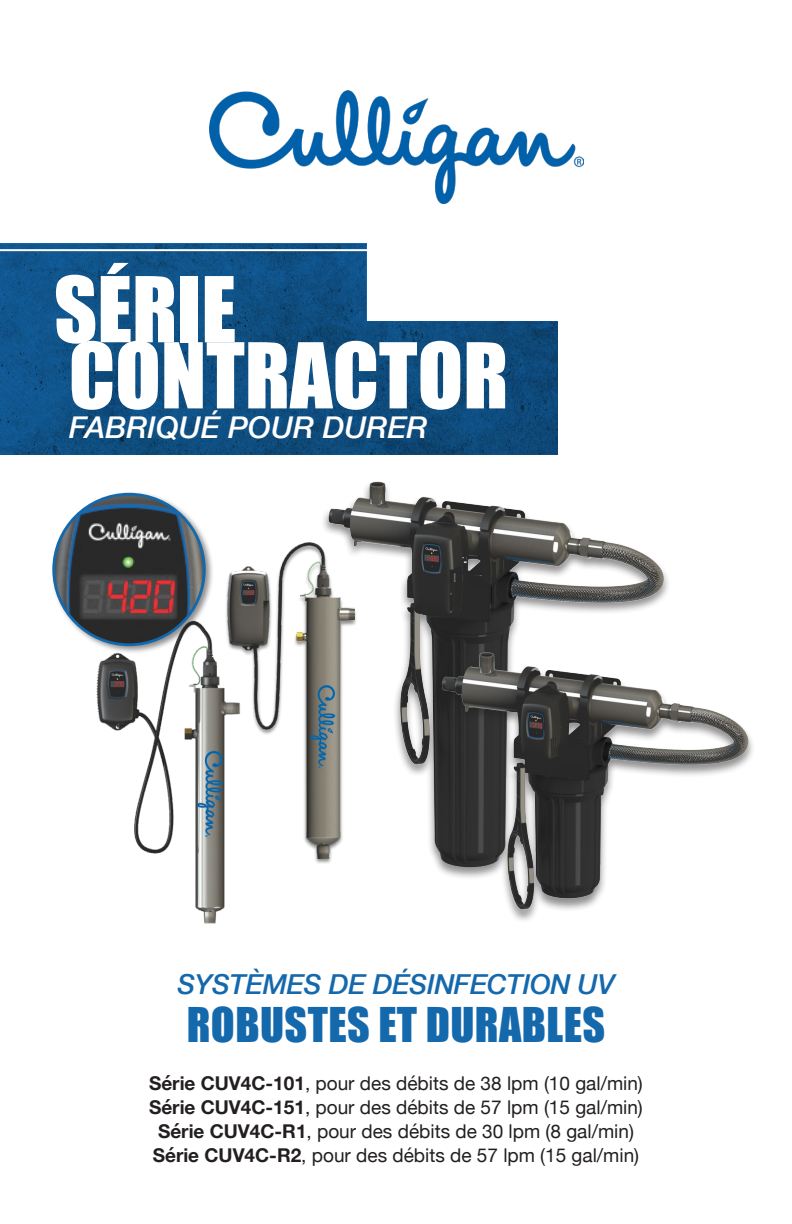
<style>
.page{position:relative;width:792px;height:1224px;background:#fff}
.page>*{position:absolute;margin:0;border:0;box-sizing:border-box;transform-origin:0 0}
.Luminor_-_title{font:83.8px "Impact";color:#fff}
.Luminor_-_title-2{font:44px "Impact";letter-spacing:.01em;color:#1468ac}
.Luminor_-_title-3{font:italic 500 30px "Helvetica Neue";color:#fff}
.Luminor_-_title-4{font:italic 500 27.6px "Helvetica Neue";letter-spacing:-.01em;color:#1468ac}
.Luminor_-_title-5{font:19px/24px "Helvetica Neue";color:#231f20;text-align:center}
.s1{font-weight:700}
</style>
<div class="page">
<img style="left:323px;top:481px;width:345px;height:381px">
<div style="left:436px;top:652px;width:319px;height:271px;background:#231f20;opacity:.5"></div>
<img style="left:443px;top:653px;width:306px;height:257px">
<div style="left:225px;top:543px;width:132px;height:322px;background:#231f20;opacity:.5"></div>
<img style="left:228px;top:542px;width:126px;height:316px">
<img style="left:96px;top:619px;width:146px;height:305px">
<img style="left:210px;top:91px;width:373px;height:112px">
<div style="left:51px;top:491px;width:163px;height:164px;background:#231f20;opacity:.5"></div>
<img style="left:54px;top:494px;width:150px;height:151px;border-radius:75px">
<div style="left:52px;top:493px;width:154px;height:153px;border:3px solid #1468ac;border-radius:50%"></div>
<svg style="left:0;top:244px;width:366px;height:77px;background:#0f5287"></svg>
<hr style="left:0;top:249px;width:370px;height:2px;background:#fff">
<svg style="left:0;top:321px;width:558px;height:134px;background:#0e4d7f"></svg>
<p class="Luminor_-_title" style="left:54px;top:244px;width:184px">SÉRIE</p>
<p class="Luminor_-_title" style="left:69px;top:311px;width:441px">CONTRACTOR</p>
<p class="Luminor_-_title-3" style="left:69px;top:401px;width:360px">FABRIQUÉ POUR DURER</p>
<p class="Luminor_-_title-4" style="left:178px;top:960px;width:439px">SYSTÈMES DE DÉSINFECTION UV</p>
<p class="Luminor_-_title-2" style="left:187px;top:990px;width:420px">ROBUSTES ET DURABLES</p>
<p class="Luminor_-_title-5" style="left:149px;top:1072px;width:495px"><span class="s1">Série CUV4C-101</span>, pour des débits de 38 lpm (10 gal/min)<br><span class="s1">Série CUV4C-151</span>, pour des débits de 57 lpm (15 gal/min)<br><span class="s1">Série CUV4C-R1</span>, pour des débits de 30 lpm (8 gal/min)<br><span class="s1">Série CUV4C-R2</span>, pour des débits de 57 lpm (15 gal/min)</p>
</div>
